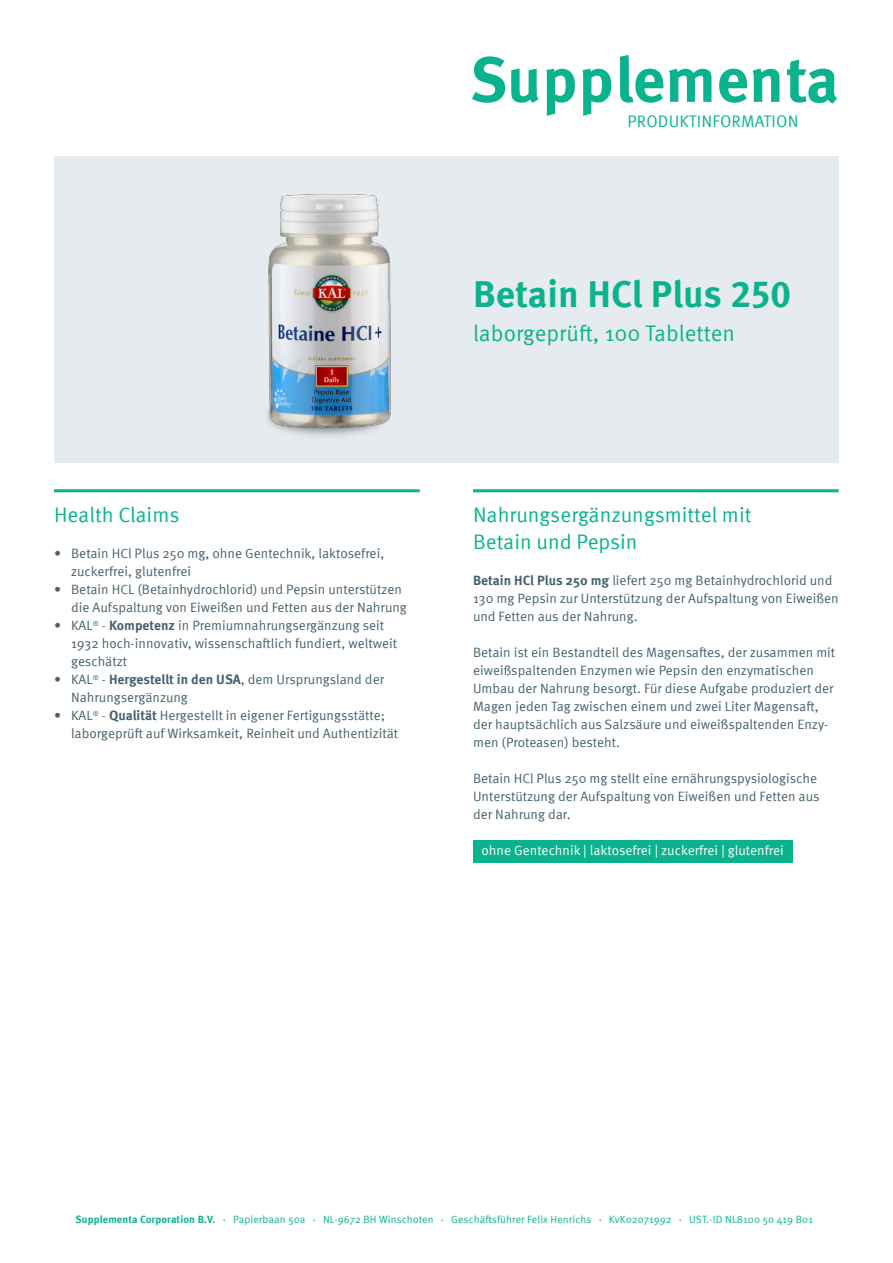
<style>
.page{position:relative;width:893px;height:1263px;background:#fff}
.page>*{position:absolute;margin:0;border:0;box-sizing:border-box;transform-origin:0 0}
.Produkt_Titel{font:700 63.45px "Meta Pro";color:#0ab38d}
.Produkt_Titel-2{font:700 37.5px "Meta Pro";color:#0ab38d}
.Produkt_Subline{font:22.5px "Meta Pro";color:#0ab38d}
.Headline-Grün{font:21px/27px "Meta Pro";color:#0ab38d}
.t1{font:16.65px "Meta Pro";letter-spacing:.01em;color:#0ab38d}
.Fließtext{font:13.5px/18px "Meta Pro";color:#46616e}
.Fließtext_farbig_hin{font:13.5px "Meta Pro";color:#fff}
.t2{font:10.5px "Meta Pro";letter-spacing:.01em;color:#0ab38d}
.t3{font:700 10.5px "Meta Pro";letter-spacing:.01em;color:#0ab38d}
.s1{font-weight:700}
.s2{font-size:4.5px}
</style>
<div class="page">
<div style="left:54px;top:156px;width:785px;height:306px;background:#e6ebef"></div>
<img style="left:265px;top:194px;width:126px;height:239px">
<hr style="left:54px;top:489px;width:366px;height:3px;background:#0ab38d">
<hr style="left:473px;top:489px;width:366px;height:3px;background:#0ab38d">
<div style="left:473px;top:840px;width:319px;height:23px;background:#0ab38d"></div>
<p class="Produkt_Titel" style="left:470px;top:30px;width:371px">Supplementa</p>
<p class="t1" style="left:628px;top:109px;width:172px">PRODUKTINFORMATION</p>
<p class="Headline-Grün" style="left:54px;top:500px;width:127px">Health Claims</p>
<p class="Fließtext" style="left:71px;top:543px;width:315px;text-indent:-17px">• Betain HCl Plus 250 mg, ohne Gentechnik, laktosefrei, zuckerfrei, glutenfrei</p>
<p class="Fließtext" style="left:71px;top:579px;width:337px;text-indent:-17px">• Betain HCL (Betainhydrochlorid) und Pepsin unterstützen die Aufspaltung von Eiweißen und Fetten aus der Nahrung</p>
<p class="Fließtext" style="left:71px;top:615px;width:327px;text-indent:-17px">• KAL<sup>®</sup> - <span class="s1">Kompetenz</span> in Premiumnahrungsergänzung seit<br>1932 hoch-innovativ, wissenschaftlich fundiert, weltweit geschätzt</p>
<p class="Fließtext" style="left:71px;top:669px;width:315px;text-indent:-17px">• KAL<sup>®</sup> - <span class="s1">Hergestellt in den USA</span>, dem Ursprungsland der<br>Nahrungsergänzung</p>
<p class="Fließtext" style="left:71px;top:705px;width:329px;text-indent:-17px">• KAL<sup>®</sup> - <span class="s1">Qualität</span> Hergestellt in eigener Fertigungsstätte; laborgeprüft auf Wirksamkeit, Reinheit und Authentizität</p>
<p class="Produkt_Titel-2" style="left:473px;top:264px;width:320px">Betain HCl Plus 250</p>
<p class="Produkt_Subline" style="left:473px;top:316px;width:264px">laborgeprüft, 100 Tabletten</p>
<p class="Headline-Grün" style="left:473px;top:500px;width:280px">Nahrungsergänzungsmittel mit<br>Betain und Pepsin</p>
<p class="Fließtext" style="left:473px;top:570px;width:367px"><span class="s1">Betain HCl Plus 250 mg</span> liefert 250 mg Betainhydrochlorid und<br>130 mg Pepsin zur Unterstützung der Aufspaltung von Eiweißen und Fetten aus der Nahrung.</p>
<p class="Fließtext" style="left:473px;top:642px;width:364px">Betain ist ein Bestandteil des Magensaftes, der zusammen mit eiweißspaltenden Enzymen wie Pepsin den enzymatischen Umbau der Nahrung besorgt. Für diese Aufgabe produziert der Magen jeden Tag zwischen einem und zwei Liter Magensaft, der hauptsächlich aus Salzsäure und eiweißspaltenden Enzy&shy;men (Proteasen) besteht.</p>
<p class="Fließtext" style="left:473px;top:768px;width:348px">Betain HCl Plus 250 mg stellt eine ernährungspysiologische<br>Unterstützung der Aufspaltung von Eiweißen und Fetten aus der Nahrung dar.</p>
<p class="Fließtext_farbig_hin" style="left:482px;top:840px;width:304px">ohne Gentechnik | laktosefrei | zuckerfrei | glutenfrei</p>
<p class="t3" style="left:76px;top:1211px;width:141px">Supplementa Corporation B.V.</p>
<p class="t2" style="left:223px;top:1211px;width:84px"><span class="s2">•</span> Papierbaan 50a</p>
<p class="t2" style="left:313px;top:1211px;width:122px"><span class="s2">•</span> NL-9672 BH Winschoten</p>
<p class="t2" style="left:441px;top:1211px;width:152px"><span class="s2">•</span> Geschäftsführer Felix Henrichs</p>
<p class="t2" style="left:599px;top:1211px;width:74px"><span class="s2">•</span> KvK02071992</p>
<p class="t2" style="left:679px;top:1211px;width:135px"><span class="s2">•</span> UST.-ID NL8100 50 419 B01</p>
</div>
